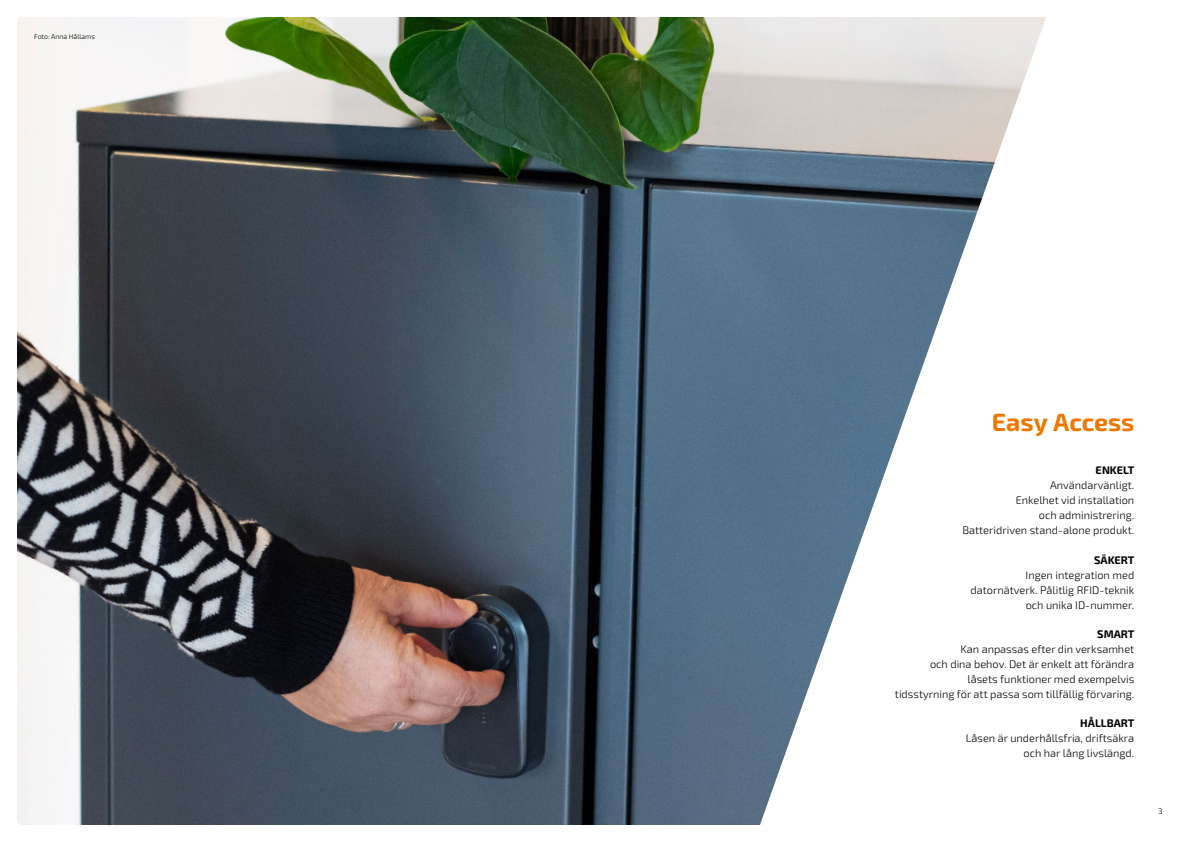
<style>
.page{position:relative;width:1191px;height:842px;background:#fff}
.page>*{position:absolute;margin:0;border:0;box-sizing:border-box;transform-origin:0 0}
.t1{font:700 25px "Exo 2";letter-spacing:-.005em;color:#ed7801}
.t2{font:300 11px/15px "Exo 2";color:#000;text-align:right}
.t3{font:700 11px "Exo 2";color:#000}
.t4{font:300 8px "Exo 2";color:#000}
.t5{font:300 7px "Exo 2";color:#000}
</style>
<div class="page">
<img style="left:17px;top:17px;width:1029px;height:808px">
<p class="t5" style="left:34px;top:32px;width:62px">Foto: Anna Hållams</p>
<h1 class="t1" style="left:992px;top:407px;width:144px">Easy Access</h1>
<p class="t3" style="left:1095px;top:464px;width:40px">ENKELT</p>
<p class="t2" style="left:962px;top:478px;width:173px">Användarvänligt.<br>Enkelhet vid installation<br>och administrering.<br>Batteridriven stand-alone produkt.</p>
<p class="t3" style="left:1094px;top:553px;width:42px">SÄKERT</p>
<p class="t2" style="left:970px;top:567px;width:165px">Ingen integration med datornätverk. Pålitlig RFID-teknik och unika ID-nummer.</p>
<p class="t3" style="left:1097px;top:627px;width:39px">SMART</p>
<p class="t2" style="left:895px;top:642px;width:241px">Kan anpassas efter din verksamhet<br>och dina behov. Det är enkelt att förändra<br>låsets funktioner med exempelvis<br>tidsstyrning för att passa som tillfällig förvaring.</p>
<p class="t3" style="left:1080px;top:716px;width:56px">HÅLLBART</p>
<p class="t2" style="left:965px;top:731px;width:170px">Låsen är underhållsfria, driftsäkra och har lång livslängd.</p>
<p class="t4" style="left:1158px;top:806px;width:6px">3</p>
</div>
